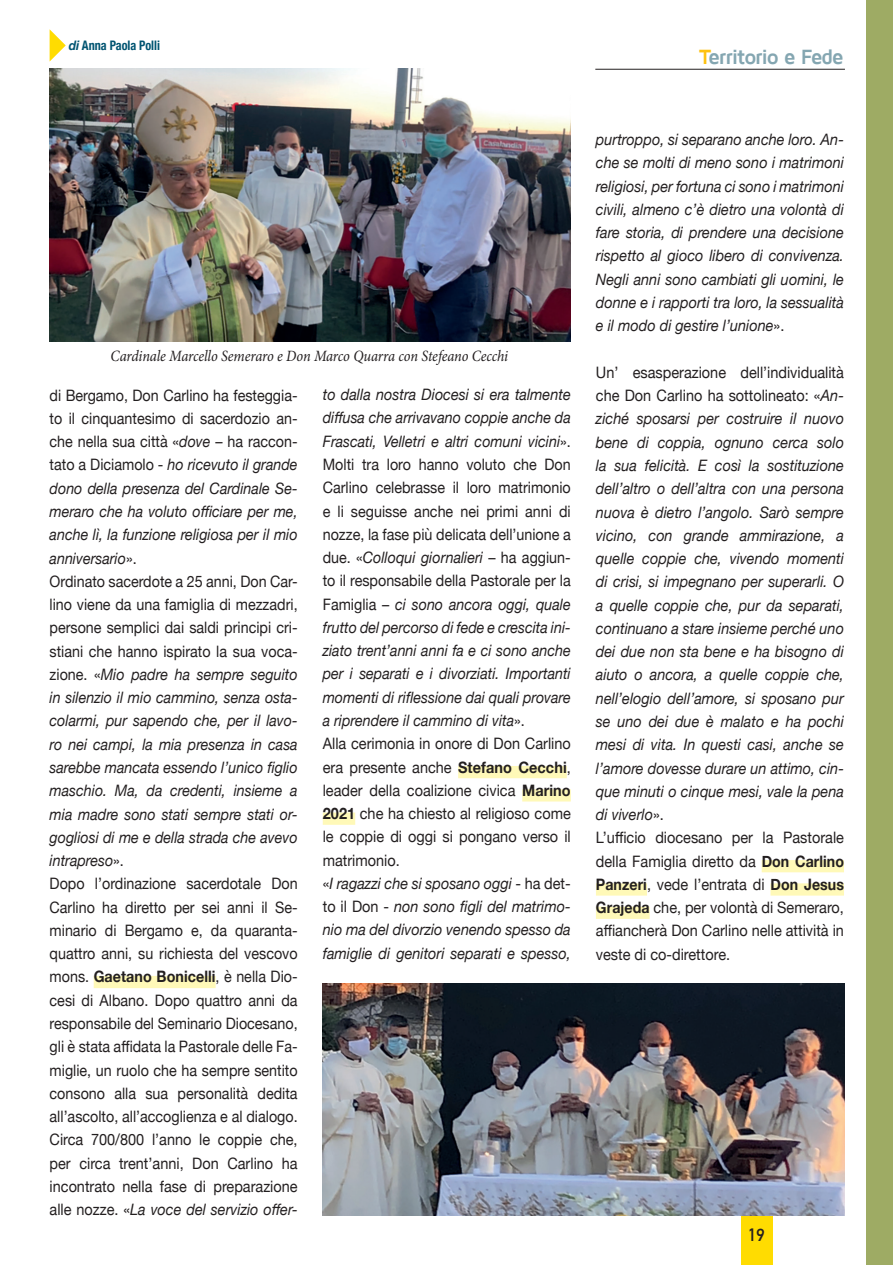
<style>
.page{position:relative;width:893px;height:1265px;background:#fff}
.page>*{position:absolute;margin:0;border:0;box-sizing:border-box;transform-origin:0 0}
.t1{font:700 21.18px "Maven Pro";letter-spacing:-.065em;color:#84a6b1}
.t2{font:700 17.5px "DIN Alternate";color:#231f20}
.t3{font:italic 15.75px/23.3px "Helvetica Neue";color:#231f20;scale:.92 1}
.t4{font:15.75px/23.3px "Helvetica Neue";color:#231f20;scale:.91 1}
.t5{font:italic 15.75px "Minion Pro";letter-spacing:-.01em;color:#231f20;scale:.91 1}
.t6{font:700 condensed 13.12px "Helvetica Neue";color:#005471;scale:.93 1}
.s1{font-style:italic;font-stretch:normal}
.s2{color:#fec210}
.s3{font-style:italic}
.s4{font-weight:700}
.s5{font-style:normal}
.s6{font-weight:700;font-style:normal}
</style>
<div class="page">
<div style="left:741px;top:1215px;width:31px;height:50px;background:#ffdc01"></div>
<hr style="left:595px;top:69px;width:250px;height:1px;background:#231f20">
<svg style="left:50px;top:29px;width:16px;height:32px"></svg>
<div style="left:867px;top:0;width:26px;height:1265px;background:#9eab64"></div>
<div style="left:94px;top:976px;width:122px;height:12px;background:#fff9b8"></div>
<div style="left:458px;top:766px;width:109px;height:12px;background:#fff9b8"></div>
<div style="left:522px;top:789px;width:49px;height:13px;background:#fff9b8"></div>
<div style="left:323px;top:813px;width:32px;height:12px;background:#fff9b8"></div>
<div style="left:762px;top:860px;width:82px;height:12px;background:#fff9b8"></div>
<div style="left:596px;top:883px;width:51px;height:13px;background:#fff9b8"></div>
<div style="left:770px;top:883px;width:74px;height:13px;background:#fff9b8"></div>
<div style="left:596px;top:907px;width:54px;height:12px;background:#fff9b8"></div>
<img style="left:323px;top:983px;width:521px;height:232px">
<img style="left:50px;top:69px;width:521px;height:273px">
<p class="t6" style="left:69px;top:34px;width:100px"><span class="s1">di</span> Anna Paola Polli</p>
<h1 class="t1" style="left:699px;top:45px;width:146px"><span class="s2">T</span>erritorio e Fede</h1>
<p class="t5" style="left:111px;top:346px;width:438px">Cardinale Marcello Semeraro e Don Marco Quarra con Stefeano Cecchi</p>
<p class="t4" style="left:50px;top:384px;width:274px">di Bergamo, Don Carlino ha festeggia&shy;to il cinquantesimo di sacerdozio an&shy;che nella sua città «<span class="s3">dove</span> – ha raccon&shy;tato a Diciamolo - <span class="s3">ho ricevuto il grande dono della presenza del Cardinale Se&shy;meraro che ha voluto officiare per me, anche lì, la funzione religiosa per il mio anniversario</span>».<br>Ordinato sacerdote a 25 anni, Don Car&shy;lino viene da una famiglia di mezzadri, persone semplici dai saldi principi cri&shy;stiani che hanno ispirato la sua voca&shy;zione. «<span class="s3">Mio padre ha sempre seguito in silenzio il mio cammino, senza osta&shy;colarmi, pur sapendo che, per il lavo&shy;ro nei campi, la mia presenza in casa sarebbe mancata essendo l’unico figlio maschio. Ma, da credenti, insieme a mia madre sono stati sempre stati or&shy;gogliosi di me e della strada che avevo intrapreso</span>».<br>Dopo l’ordinazione sacerdotale Don Carlino ha diretto per sei anni il Se&shy;minario di Bergamo e, da quaranta&shy;quattro anni, su richiesta del vescovo mons. <span class="s4">Gaetano Bonicelli</span>, è nella Dio&shy;cesi di Albano. Dopo quattro anni da responsabile del Seminario Diocesano, gli è stata affidata la Pastorale delle Fa&shy;miglie, un ruolo che ha sempre sentito consono alla sua personalità dedita all’ascolto, all’accoglienza e al dialogo.<br>Circa 700/800 l’anno le coppie che, per circa trent’anni, Don Carlino ha incontrato nella fase di preparazione alle nozze. «<span class="s3">La voce del servizio offer-</span></p>
<p class="t3" style="left:323px;top:384px;width:271px">to dalla nostra Diocesi si era talmente diffusa che arrivavano coppie anche da Frascati, Velletri e altri comuni vicini<span class="s5">».<br>Molti tra loro hanno voluto che Don Carlino celebrasse il loro matrimonio e li seguisse anche nei primi anni di nozze, la fase più delicata dell’unione a due. «</span>Colloqui giornalieri <span class="s5">– ha aggiun&shy;to il responsabile della Pastorale per la Famiglia –</span> ci sono ancora oggi, quale frutto del percorso di fede e crescita ini&shy;ziato trent’anni anni fa e ci sono anche per i separati e i divorziati. Importanti momenti di riflessione dai quali provare a riprendere il cammino di vita<span class="s5">».<br>Alla cerimonia in onore di Don Carlino era presente anche</span> <span class="s6">Stefano Cecchi</span><span class="s5">, leader della coalizione civica</span> <span class="s6">Marino 2021</span> <span class="s5">che ha chiesto al religioso come le coppie di oggi si pongano verso il matrimonio.<br>«</span>I ragazzi che si sposano oggi <span class="s5">- ha det&shy;to il Don -</span> non sono figli del matrimo&shy;nio ma del divorzio venendo spesso da famiglie di genitori separati e spesso,</p>
<p class="t3" style="left:596px;top:129px;width:271px;text-align:justify">purtroppo, si separano anche loro. An&shy;che se molti di meno sono i matrimoni religiosi, per fortuna ci sono i matrimoni civili, almeno c’è dietro una volontà di fare storia, di prendere una decisione rispetto al gioco libero di convivenza.<br>Negli anni sono cambiati gli uomini, le donne e i rapporti tra loro, la sessualità e il modo di gestire l’unione<span class="s5">».</span></p>
<p class="t3" style="left:596px;top:362px;width:271px"><span class="s5">Un’ esasperazione dell’individualità che Don Carlino ha sottolineato: «</span>An&shy;ziché sposarsi per costruire il nuovo bene di coppia, ognuno cerca solo la sua felicità. E così la sostituzione dell’altro o dell’altra con una persona nuova è dietro l’angolo. Sarò sempre vicino, con grande ammirazione, a quelle coppie che, vivendo momenti di crisi, si impegnano per superarli. O a quelle coppie che, pur da separati, continuano a stare insieme perché uno dei due non sta bene e ha bisogno di aiuto o ancora, a quelle coppie che, nell’elogio dell’amore, si sposano pur se uno dei due è malato e ha pochi mesi di vita. In questi casi, anche se l’amore dovesse durare un attimo, cin&shy;que minuti o cinque mesi, vale la pena di viverlo<span class="s5">».<br>L’ufficio diocesano per la Pastorale della Famiglia diretto da</span> <span class="s6">Don Carlino Panzeri</span><span class="s5">, vede l’entrata di</span> <span class="s6">Don Jesus Grajeda</span> <span class="s5">che, per volontà di Semeraro, affiancherà Don Carlino nelle attività in veste di co-direttore.</span></p>
<p class="t2" style="left:748px;top:1222px;width:18px">19</p>
</div>
